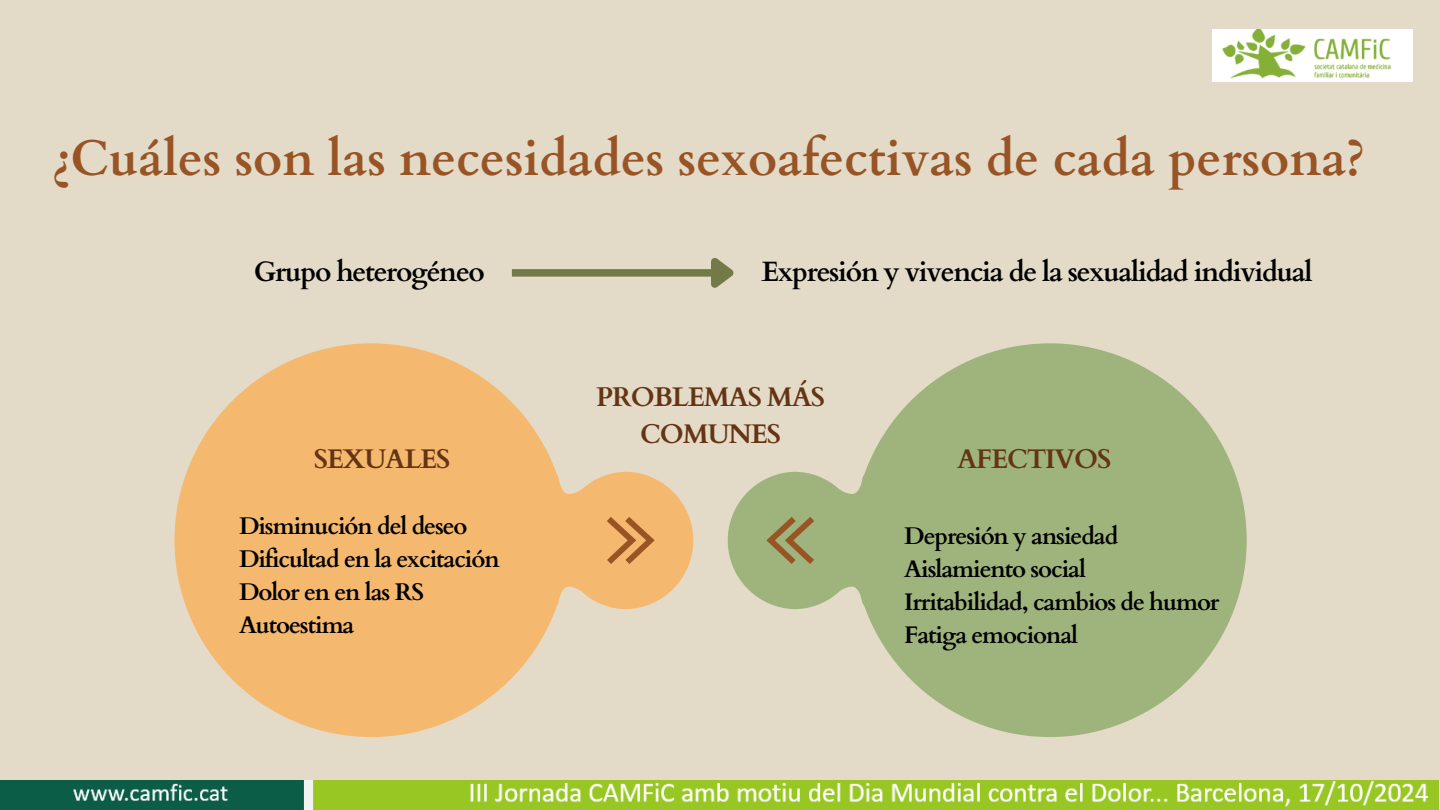
<style>
.page{position:relative;width:1440px;height:810px;background:#e3dbc7}
.page>*{position:absolute;margin:0;border:0;box-sizing:border-box;transform-origin:0 0}
.t1{font:700 50px "Cardo";color:#995426}
.t2{font:700 28px "Cardo";letter-spacing:-.045em;color:#000}
.t3{font:700 27px/37.5px "Cardo";letter-spacing:-.045em;color:#643414;text-align:center}
.t4{font:700 24px "Cardo";letter-spacing:-.045em;color:#000}
</style>
<div class="page">
<svg style="left:175px;top:343px;width:518px;height:394px;fill:#f5b86f"></svg>
<svg style="left:607px;top:517px;width:48px;height:47px"></svg>
<svg style="left:728px;top:343px;width:518px;height:394px;fill:#9fb47d"></svg>
<svg style="left:766px;top:517px;width:48px;height:47px"></svg>
<div style="left:512px;top:269px;width:201px;height:8px;background:#727a47"></div>
<svg style="left:704px;top:258px;width:30px;height:30px"></svg>
<img style="left:1213px;top:30px;width:199px;height:51px">
<img style="left:0;top:780px;width:1440px;height:30px">
<h1 class="t1" style="left:52px;top:125px;width:1315px">¿Cuáles son las necesidades sexoafectivas de cada persona?</h1>
<p class="t2" style="left:254px;top:253px;width:233px">Grupo heterogéneo</p>
<p class="t2" style="left:762px;top:253px;width:553px">Expresión y vivencia de la sexualidad individual</p>
<p class="t3" style="left:596px;top:379px;width:230px">PROBLEMAS MÁS<br>COMUNES</p>
<p class="t3" style="left:314px;top:441px;width:138px">SEXUALES</p>
<p class="t3" style="left:957px;top:441px;width:156px">AFECTIVOS</p>
<h3 class="t4" style="left:239px;top:510px;width:230px">Disminución del deseo</h3>
<h3 class="t4" style="left:239px;top:543px;width:262px">Dificultad en la excitación</h3>
<p class="t4" style="left:239px;top:576px;width:187px">Dolor en en las RS</p>
<h2 class="t4" style="left:239px;top:609px;width:117px">Autoestima</h2>
<p class="t4" style="left:904px;top:520px;width:216px">Depresión y ansiedad</p>
<p class="t4" style="left:904px;top:553px;width:183px">Aislamiento social</p>
<h2 class="t4" style="left:904px;top:586px;width:317px">Irritabilidad, cambios de humor</h2>
<h2 class="t4" style="left:904px;top:619px;width:175px">Fatiga emocional</h2>
</div>
